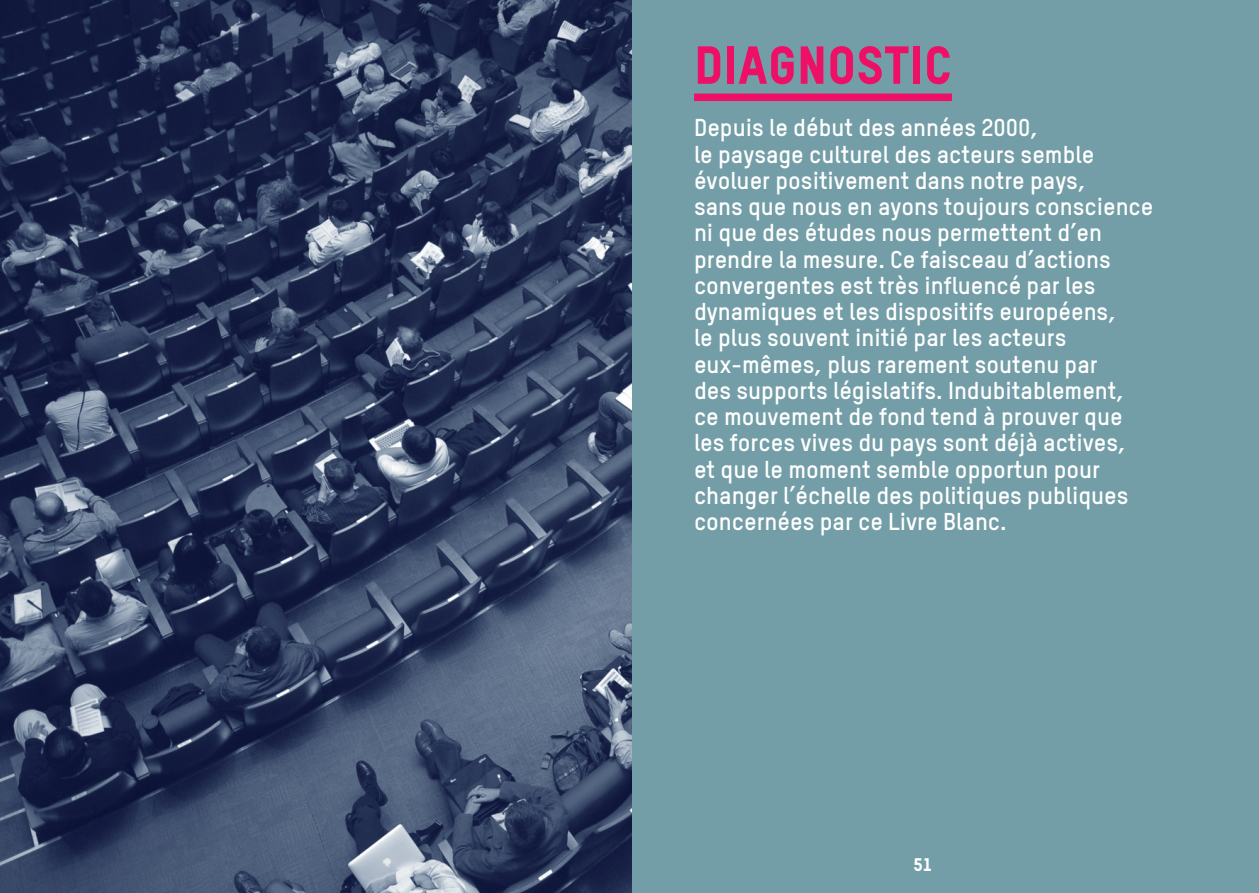
<style>
.page{position:relative;width:1259px;height:893px;background:#fff}
.page>*{position:absolute;margin:0;border:0;box-sizing:border-box;transform-origin:0 0}
.t1{font:52.5px "TSTARPRO Headline";color:#ed1066}
.t2{font:700 24px/26.2px "TSTARPRO";color:#fff}
.t3{font:18px "TSTARPRO Headline";color:#fff}
</style>
<div class="page">
<div style="left:629px;top:0;width:630px;height:893px;background:#739ea7"></div>
<div style="left:694px;top:94px;width:258px;height:7px;background:#ed1066"></div>
<img style="left:0;top:0;width:631px;height:893px">
<h1 class="t1" style="left:694px;top:32px;width:259px">DIAGNOSTIC</h1>
<p class="t2" style="left:694px;top:114px;width:461px">Depuis le début des années 2000,<br>le paysage culturel des acteurs semble évoluer positivement dans notre pays,<br>sans que nous en ayons toujours conscience ni que des études nous permettent d’en prendre la mesure. Ce faisceau d’actions convergentes est très influencé par les dynamiques et les dispositifs européens,<br>le plus souvent initié par les acteurs eux-mêmes, plus rarement soutenu par<br>des supports législatifs. Indubitablement, ce mouvement de fond tend à prouver que les forces vives du pays sont déjà actives,<br>et que le moment semble opportun pour changer l’échelle des politiques publiques concernées par ce Livre Blanc.</p>
<p class="t3" style="left:913px;top:854px;width:20px">51</p>
</div>
